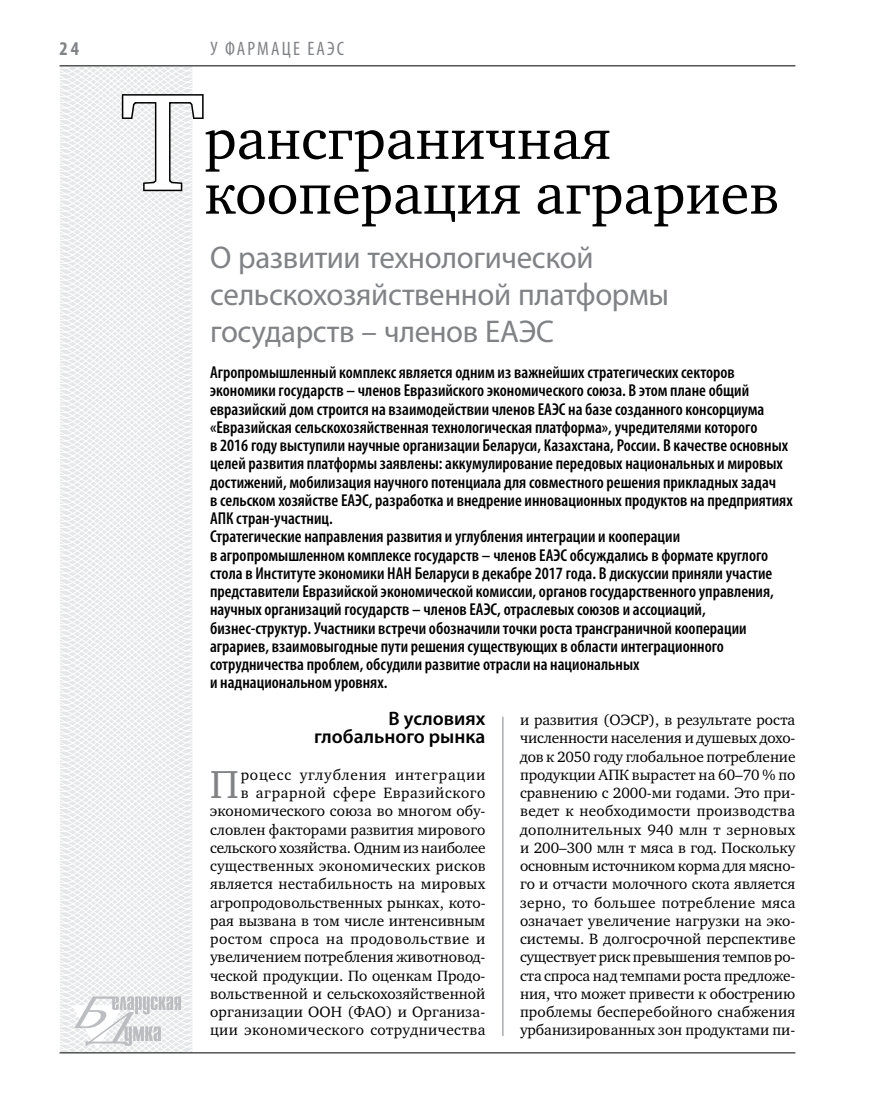
<style>
.page{position:relative;width:872px;height:1106px;background:#fff}
.page>*{position:absolute;margin:0;border:0;box-sizing:border-box;transform-origin:0 0}
.t1{font:140.1px "Charter C";color:#fff}
.t2{font:58.5px/54.8px "Charter C";color:#000}
.t3{font:40.05px "Charter C";color:#808285}
.t4{font:31.5px/36.5px "Myriad Pro";letter-spacing:-.01em;color:#808285}
.t5{font:600 19.5px/18.3px "Myriad Pro";color:#000;text-align:right}
.t6{font:condensed 19.5px "Myriad Pro";letter-spacing:.11em;color:#808285}
.t7{font:700 condensed 19.5px "Myriad Pro";color:#808285}
.t8{font:600 condensed 17.25px/18.3px "Myriad Pro";color:#000}
.t9{font:15.3px/18.3px "Charter C";letter-spacing:.005em;color:#000;text-align:right}
</style>
<div class="page">
<svg style="left:59px;top:65px;width:192px;height:989px"></svg>
<hr style="left:60px;top:1052px;width:735px;height:1px;background:#000">
<svg style="left:71px;top:996px;width:110px;height:53px"></svg>
<hr style="left:60px;top:65px;width:735px;height:1px;background:#000">
<hr style="left:502px;top:716px;width:1px;height:320px;background:#808285">
<svg style="left:120px;top:93px;width:85px;height:100px"></svg>
<p class="t7" style="left:60px;top:37px;width:21px">24</p>
<p class="t6" style="left:210px;top:37px;width:135px">У фармаце ЕА ЭС</p>
<h1 class="t1" style="left:121px;top:65px;width:85px">Т</h1>
<h2 class="t2" style="left:204px;top:112px;width:576px">рансграничная кооперация аграриев</h2>
<h3 class="t4" style="left:210px;top:239px;width:460px">О развитии технологической сельскохозяйственной платформы государств – членов ЕАЭС</h3>
<p class="t8" style="left:210px;top:363px;width:584px">Агропромышленный комплекс является одним из важнейших стратегических секторов экономики государств – членов Евразийского экономического союза. В этом плане общий евразийский дом строится на взаимодействии членов ЕАЭС на базе созданного консорциума «Евразийская сельскохозяйственная технологическая платформа», учредителями которого<br>в 2016 году выступили научные организации Беларуси, Казахстана, России. В качестве основных целей развития платформы заявлены: аккумулирование передовых национальных и мировых достижений, мобилизация научного потенциала для совместного решения прикладных задач<br>в сельском хозяйстве ЕАЭС, разработка и внедрение инновационных продуктов на предприятиях АПК стран-участниц.<br>Стратегические направления развития и углубления интеграции и кооперации<br>в агропромышленном комплексе государств – членов ЕАЭС обсуждались в формате круглого стола в Институте экономики НАН Беларуси в декабре 2017 года. В дискуссии приняли участие представители Евразийской экономической комиссии, органов государственного управления, научных организаций государств – членов ЕАЭС, отраслевых союзов и ассоциаций, бизнес-структур. Участники встречи обозначили точки роста трансграничной кооперации аграриев, взаимовыгодные пути решения существующих в области интеграционного сотрудничества проблем, обсудили развитие отрасли на национальных<br>и наднациональном уровнях.</p>
<p class="t5" style="left:314px;top:709px;width:173px">В условиях глобального рынка</p>
<p class="t9" style="left:210px;top:765px;width:277px">роцесс углубления интеграции<br>в аграрной сфере Евразийского экономического союза во многом обу&shy;словлен факторами развития мирового сельского хозяйства. Одним из наиболее существенных экономических рисков является нестабильность на мировых агропродовольственных рынках, кото&shy;рая вызвана в том числе интенсивным ростом спроса на продовольствие и увеличением потребления животновод&shy;ческой продукции. По оценкам Продо&shy;вольственной и сельскохозяйственной организации ООН (ФАО) и Организа&shy;ции экономического сотрудничества</p>
<h3 class="t3" style="left:210px;top:762px;width:30px">П</h3>
<p class="t9" style="left:520px;top:711px;width:277px;text-align:justify">и развития (ОЭСР), в результате роста численности населения и душевых дохо&shy;дов к 2050 году глобальное потребление продукции АПК вырастет на 60–70 % по сравнению с 2000-ми годами. Это при&shy;ведет к необходимости производства дополнительных 940 млн т зерновых и 200–300 млн т мяса в год. Поскольку основным источником корма для мясно&shy;го и отчасти молочного скота является зерно, то большее потребление мяса означает увеличение нагрузки на эко&shy;системы. В долгосрочной перспективе существует риск превышения темпов ро&shy;ста спроса над темпами роста предложе&shy;ния, что может привести к обострению проблемы бесперебойного снабжения урбанизированных зон продуктами пи-</p>
</div>
